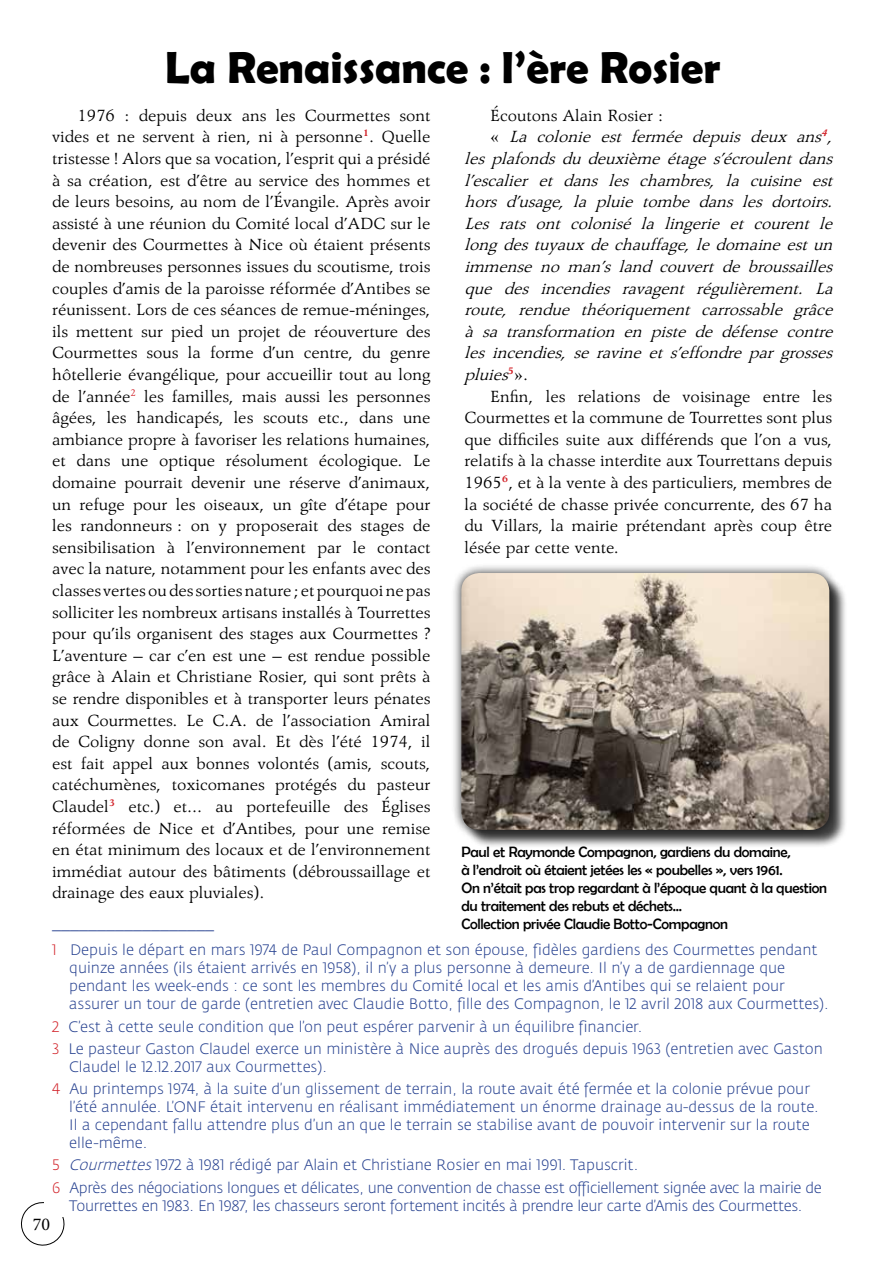
<style>
.page{position:relative;width:893px;height:1263px;background:#fff}
.page>*{position:absolute;margin:0;border:0;box-sizing:border-box;transform-origin:0 0}
.t1{font:700 45px "Berlin Sans FB Demi";color:#000}
.t2{font:18px/21.6px "Agfa Wile Roman Std";color:#000;text-align:justify}
.t3{font:italic 18px "Agfa Wile Roman Std";color:#000}
.t4{font:18px "Agfa Wile Roman Std";color:#25408f}
.t5{font:18px "Minion Pro";color:#000}
.t6{font:300 15px/18px "Fedra Sans";color:#25408f}
.t7{font:300 15px/22.2px "Fedra Sans";letter-spacing:-.02em;color:#25408f}
.t8{font:15px/18px "Berlin Sans FB";letter-spacing:-.015em;color:#000}
.s1{font-style:normal}
.s2{color:#d2232a}
.s3{font-style:italic}
</style>
<div class="page">
<svg style="left:20px;top:1202px;width:45px;height:44px"></svg>
<div style="left:45px;top:1173px;width:43px;height:43px;background:#fff"></div>
<div style="left:464px;top:575px;width:384px;height:273px;background:#000;opacity:.75"></div>
<div style="left:452px;top:563px;width:387px;height:276px;background:#000;opacity:.75"></div>
<img style="left:461px;top:573px;width:368px;height:257px">
<h1 class="t1" style="left:165px;top:42px;width:557px">La Renaissance : l’ère Rosier</h1>
<p class="t2" style="left:52px;top:105px;width:380px;text-indent:26px">1976 : depuis deux ans les Courmettes sont vides et ne servent à rien, ni à personne<sup>1</sup>. Quelle tristesse ! Alors que sa vocation, l’esprit qui a présidé à sa création, est d’être au service des hommes et de leurs besoins, au nom de l’Évangile. Après avoir assisté à une réunion du Comité local d’ADC sur le devenir des Courmettes à Nice où étaient présents de nombreuses personnes issues du scoutisme, trois couples d’amis de la paroisse réformée d’Antibes se réunissent. Lors de ces séances de remue-méninges, ils mettent sur pied un projet de réouverture des Courmettes sous la forme d’un centre, du genre hôtellerie évangélique, pour accueillir tout au long de l’année<sup>2</sup> les familles, mais aussi les personnes âgées, les handicapés, les scouts etc., dans une ambiance propre à favoriser les relations humaines, et dans une optique résolument écologique. Le domaine pourrait devenir une réserve d’animaux, un refuge pour les oiseaux, un gîte d’étape pour les randonneurs : on y proposerait des stages de sensibilisation à l’environnement par le contact avec la nature, notamment pour les enfants avec des classes vertes ou des sorties nature ; et pourquoi ne pas solliciter les nombreux artisans installés à Tourrettes pour qu’ils organisent des stages aux Courmettes ?<br>L’aventure – car c’en est une – est rendue possible grâce à Alain et Christiane Rosier, qui sont prêts à se rendre disponibles et à transporter leurs pénates aux Courmettes. Le C.A. de l’association Amiral de Coligny donne son aval. Et dès l’été 1974, il est fait appel aux bonnes volontés (amis, scouts, catéchumènes, toxicomanes protégés du pasteur Claudel<sup>3</sup> etc.) et… au portefeuille des églises réformées de Nice et d’Antibes, pour une remise en état minimum des locaux et de l’environnement immédiat autour des bâtiments (débroussaillage et drainage des eaux pluviales).</p>
<p class="t2" style="left:490px;top:105px;width:175px">Écoutons Alain Rosier :</p>
<p class="t3" style="left:490px;top:127px;width:349px"><span class="s1">«</span> La colonie est fermée depuis deux ans<sup>4</sup>,</p>
<p class="t3" style="left:465px;top:148px;width:375px">les plafonds du deuxième étage s’écroulent dans</p>
<p class="t3" style="left:465px;top:170px;width:375px">l’escalier et dans les chambres, la cuisine est</p>
<p class="t3" style="left:465px;top:191px;width:375px">hors d’usage, la pluie tombe dans les dortoirs.</p>
<p class="t3" style="left:465px;top:213px;width:375px">Les rats ont colonisé la lingerie et courent le</p>
<p class="t3" style="left:465px;top:235px;width:375px">longdestuyauxdechauffage,ledomaineestun</p>
<p class="t3" style="left:465px;top:256px;width:375px">immense no man’s land couvert de broussailles</p>
<p class="t3" style="left:465px;top:278px;width:375px">que des incendies ravagent régulièrement. La</p>
<p class="t3" style="left:465px;top:299px;width:375px">route, rendue théoriquement carrossable grâce</p>
<p class="t3" style="left:465px;top:321px;width:375px">à sa transformation en piste de défense contre</p>
<p class="t3" style="left:465px;top:343px;width:375px">les incendies, se ravine et s’effondre par grosses</p>
<p class="t3" style="left:465px;top:364px;width:65px">pluies<sup>5</sup> <span class="s1">» .</span></p>
<p class="t2" style="left:490px;top:385px;width:344px">Enfin, les relations de voisinage entre les</p>
<p class="t2" style="left:465px;top:407px;width:369px">Courmettes et la commune de Tourrettes sont plus</p>
<p class="t2" style="left:465px;top:429px;width:369px">que difficiles suite aux différends que l’on a vus,</p>
<p class="t2" style="left:465px;top:450px;width:369px">relatifs à la chasse interdite aux Tourrettans depuis</p>
<p class="t2" style="left:465px;top:472px;width:369px">1965<sup>6</sup>, et à la vente à des particuliers, membres de</p>
<p class="t2" style="left:465px;top:493px;width:369px">la société de chasse privée concurrente, des 67 ha</p>
<p class="t2" style="left:465px;top:515px;width:369px">du Villars, la mairie prétendant après coup être</p>
<p class="t2" style="left:465px;top:537px;width:156px">lésée par cette vente.</p>
<p class="t8" style="left:461px;top:842px;width:367px">Paul et Raymonde Compagnon, gardiens du domaine,<br>à l’endroit où étaient jetées les « poubelles », vers 1961.<br>On n’était pas trop regardant à l’époque quant à la question du traitement des rebuts et déchets...<br>Collection privée Claudie Botto-Compagnon</p>
<p class="t4" style="left:52px;top:913px;width:164px">__________________</p>
<p class="t6" style="left:69px;top:941px;width:761px;text-indent:-17px"><span class="s2">1</span> Depuis le départ en mars 1974 de Paul Compagnon et son épouse, fidèles gardiens des Courmettes pendant quinze années (ils étaient arrivés en 1958), il n’y a plus personne à demeure. Il n’y a de gardiennage que pendant les week-ends : ce sont les membres du Comité local et les amis d’Antibes qui se relaient pour assurer un tour de garde (entretien avec Claudie Botto, fille des Compagnon, le 12 avril 2018 aux Courmettes).</p>
<p class="t6" style="left:52px;top:1016px;width:772px;line-height:22.2px"><span class="s2">2</span> C’est à cette seule condition que l’on peut espérer parvenir à un équilibre financier.<br><span class="s2">3</span> Le pasteur Gaston Claudel exerce un ministère à Nice auprès des drogués depuis 1963 (entretien avec Gaston</p>
<p class="t6" style="left:52px;top:1056px;width:759px;line-height:22.2px;text-indent:17px">Claudel le 12.12.2017 aux Courmettes).<br><span class="s2">4</span> Au printemps 1974, à la suite d’un glissement de terrain, la route avait été fermée et la colonie prévue pour</p>
<p class="t6" style="left:69px;top:1098px;width:751px">l’été annulée. L’ONF était intervenu en réalisant immédiatement un énorme drainage au-dessus de la route.<br>Il a cependant fallu attendre plus d’un an que le terrain se stabilise avant de pouvoir intervenir sur la route elle-même.</p>
<p class="t7" style="left:52px;top:1154px;width:771px"><span class="s2">5</span> <span class="s3">Courmettes</span>1972 à 1981 rédigé par Alain et Christiane Rosier en mai 1991. Tapuscrit.<br><span class="s2">6</span> Après des négociations longues et délicates, une convention de chasse est officiellement signée avec la mairie de</p>
<p class="t7" style="left:69px;top:1195px;width:735px">Tourrettes en 1983. En 1987, les chasseurs seront fortement incités à prendre leur carte d’Amis des Courmettes.</p>
<p class="t5" style="left:33px;top:1212px;width:19px">70</p>
</div>
